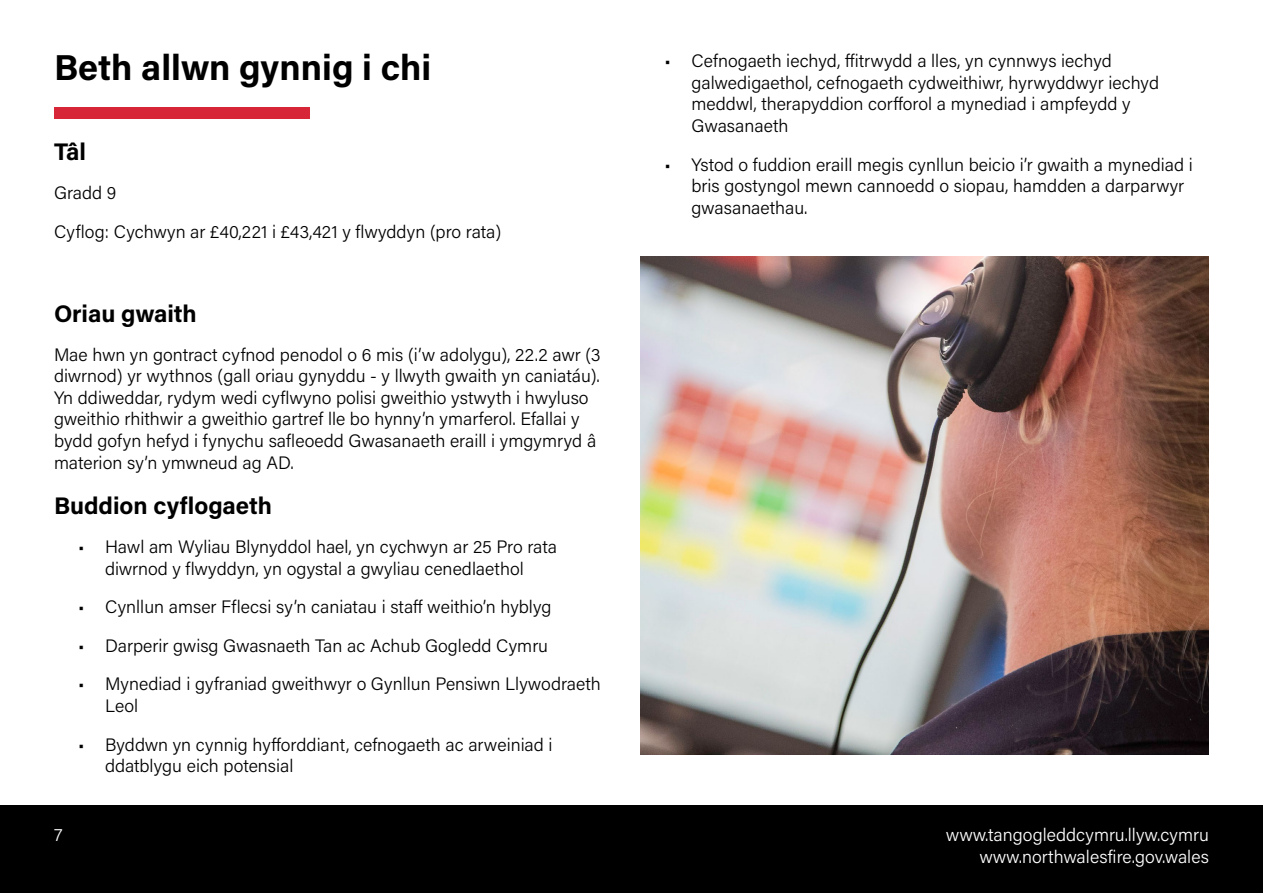
<style>
.page{position:relative;width:1263px;height:893px;background:#fff}
.page>*{position:absolute;margin:0;border:0;box-sizing:border-box;transform-origin:0 0}
.t1{font:700 36px "Acumin Pro";color:#000}
.t2{font:700 24px "Acumin Pro";color:#000}
.t3{font:300 18px/21.6px "Acumin Pro";color:#000}
.t4{font:300 18px/21.6px "Acumin Pro";color:#fff;text-align:right}
</style>
<div class="page">
<div style="left:0;top:805px;width:1263px;height:88px;background:#000"></div>
<div style="left:54px;top:108px;width:255px;height:11px;background:#d82639"></div>
<img style="left:640px;top:256px;width:569px;height:499px">
<h1 class="t1" style="left:54px;top:43px;width:379px">Beth allwn gynnig i chi</h1>
<h2 class="t2" style="left:54px;top:135px;width:34px">Tâl</h2>
<p class="t3" style="left:54px;top:173px;width:449px;line-height:38.5px">Gradd 9<br>Cyflog: Cychwyn ar £40,221 i £43,421 y flwyddyn (pro rata)</p>
<h2 class="t2" style="left:54px;top:297px;width:144px">Oriau gwaith</h2>
<p class="t3" style="left:54px;top:343px;width:548px">Mae hwn yn gontract cyfnod penodol o 6 mis (i’w adolygu), 22.2 awr (3 diwrnod) yr wythnos (gall oriau gynyddu - y llwyth gwaith yn caniatáu).<br>Yn ddiweddar, rydym wedi cyflwyno polisi gweithio ystwyth i hwyluso gweithio rhithwir a gweithio gartref lle bo hynny’n ymarferol. Efallai y bydd gofyn hefyd i fynychu safleoedd Gwasanaeth eraill i ymgymryd â materion sy’n ymwneud ag AD.</p>
<h2 class="t2" style="left:54px;top:489px;width:219px">Buddion cyflogaeth</h2>
<p class="t3" style="left:78px;top:535px;width:481px;text-align:center">• Hawl am Wyliau Blynyddol hael, yn cychwyn ar 25 Pro rata diwrnod y flwyddyn, yn ogystal a gwyliau cenedlaethol</p>
<p class="t3" style="left:78px;top:595px;width:475px">• Cynllun amser Fflecsi sy’n caniatau i staff weithio’n hyblyg</p>
<p class="t3" style="left:78px;top:634px;width:472px">• Darperir gwisg Gwasnaeth Tan ac Achub Gogledd Cymru</p>
<p class="t3" style="left:105px;top:673px;width:497px;text-indent:-27px">• Mynediad i gyfraniad gweithwyr o Gynllun Pensiwn Llywodraeth<br>Leol</p>
<p class="t3" style="left:105px;top:733px;width:449px;text-indent:-27px">• Byddwn yn cynnig hyfforddiant, cefnogaeth ac arweiniad i ddatblygu eich potensial</p>
<p class="t4" style="left:54px;top:823px;width:10px">7</p>
<p class="t3" style="left:691px;top:49px;width:469px;text-indent:-27px">• Cefnogaeth iechyd, ffitrwydd a lles, yn cynnwys iechyd galwedigaethol, cefnogaeth cydweithiwr, hyrwyddwyr iechyd meddwl, therapyddion corfforol a mynediad i ampfeydd y Gwasanaeth</p>
<p class="t3" style="left:691px;top:153px;width:503px;text-indent:-27px">• Ystod o fuddion eraill megis cynllun beicio i’r gwaith a mynediad i bris gostyngol mewn cannoedd o siopau, hamdden a darparwyr gwasanaethau.</p>
<p class="t4" style="left:946px;top:823px;width:265px">www.tangogleddcymru.llyw.cymru www.northwalesfire.gov.wales</p>
</div>
